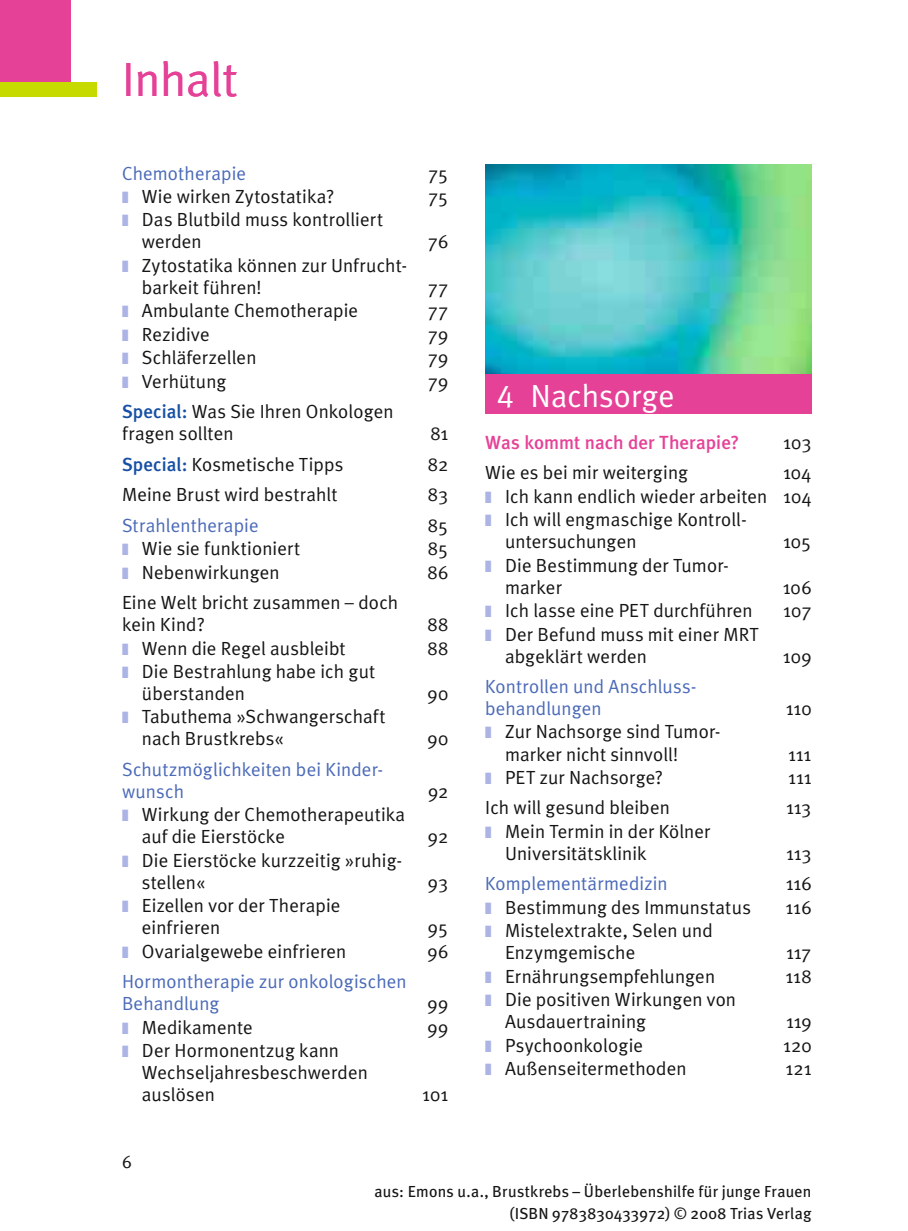
<style>
.page{position:relative;width:908px;height:1231px;background:#fff}
.page>*{position:absolute;margin:0;border:0;box-sizing:border-box;transform-origin:0 0}
.t1{font:48px "Meta Plus Normal";color:#e54297}
.t2{font:32px "Meta Plus Normal";letter-spacing:.005em;color:#fff}
.t3{font:19px/22px "Meta Plus Normal";letter-spacing:.005em;color:#151515}
.t4{font:19px/22px "Meta Plus Normal";letter-spacing:.005em;color:#4b6ab8}
.t5{font:500 19px "Meta Plus";color:#e54297}
.t6{font:18px "Meta Plus Normal";color:#151515}
.t7{font:16px/22px "Meta Plus";letter-spacing:.015em;color:#151515;text-align:right}
.s1{font-family:"European Pi Three";color:#acb4e6}
.s2{font-family:"Meta Plus";font-weight:500;color:#164fa4}
.s3{font-family:"Meta Normal Expert"}
</style>
<div class="page">
<div style="left:0;top:0;width:71px;height:96px;background:#e54297"></div>
<div style="left:0;top:82px;width:96px;height:14px;background:#c7da00"></div>
<img style="left:485px;top:164px;width:326px;height:210px">
<div style="left:485px;top:374px;width:326px;height:40px;background:#e54297"></div>
<h1 class="t1" style="left:122px;top:62px;width:117px">Inhalt</h1>
<p class="t4" style="left:122px;top:163px;width:126px">Chemotherapie</p>
<p class="t3" style="left:428px;top:163px;width:22px">75</p>
<p class="t3" style="left:122px;top:187px;width:214px"><span class="s1">-</span> Wie wirken Zytostatika?</p>
<p class="t3" style="left:428px;top:187px;width:22px">75</p>
<p class="t3" style="left:142px;top:210px;width:243px;text-indent:-20px"><span class="s1">-</span> Das Blutbild muss kontrolliert werden</p>
<p class="t3" style="left:428px;top:232px;width:22px">76</p>
<p class="t3" style="left:142px;top:256px;width:267px;text-indent:-20px"><span class="s1">-</span> Zytostatika können zur Unfrucht&shy;barkeit führen!</p>
<p class="t3" style="left:427px;top:278px;width:22px">77</p>
<p class="t3" style="left:122px;top:301px;width:238px"><span class="s1">-</span> Ambulante Chemotherapie</p>
<p class="t3" style="left:427px;top:301px;width:22px">77</p>
<p class="t3" style="left:122px;top:324px;width:89px"><span class="s1">-</span> Rezidive</p>
<p class="t3" style="left:428px;top:324px;width:22px">79</p>
<p class="t3" style="left:122px;top:348px;width:136px"><span class="s1">-</span> Schläferzellen</p>
<p class="t3" style="left:428px;top:348px;width:22px">79</p>
<p class="t3" style="left:122px;top:371px;width:106px"><span class="s1">-</span> Verhütung</p>
<p class="t3" style="left:428px;top:371px;width:22px">79</p>
<p class="t3" style="left:122px;top:402px;width:273px"><span class="s2">Special:</span> Was Sie Ihren Onkologen fragen sollten</p>
<p class="t3" style="left:430px;top:424px;width:19px">81</p>
<p class="t3" style="left:122px;top:454px;width:223px"><span class="s2">Special:</span> Kosmetische Tipps</p>
<p class="t3" style="left:427px;top:454px;width:22px">82</p>
<p class="t3" style="left:122px;top:485px;width:217px">Meine Brust wird bestrahlt</p>
<p class="t3" style="left:427px;top:485px;width:22px">83</p>
<p class="t4" style="left:122px;top:515px;width:138px">Strahlentherapie</p>
<p class="t3" style="left:427px;top:515px;width:22px">85</p>
<p class="t3" style="left:122px;top:539px;width:180px"><span class="s1">-</span> Wie sie funktioniert</p>
<p class="t3" style="left:427px;top:539px;width:22px">85</p>
<p class="t3" style="left:122px;top:562px;width:159px"><span class="s1">-</span> Nebenwirkungen</p>
<p class="t3" style="left:427px;top:562px;width:22px">86</p>
<p class="t3" style="left:122px;top:593px;width:277px">Eine Welt bricht zusammen – doch kein Kind?</p>
<p class="t3" style="left:427px;top:615px;width:22px">88</p>
<p class="t3" style="left:122px;top:638px;width:225px"><span class="s1">-</span> Wenn die Regel ausbleibt</p>
<p class="t3" style="left:427px;top:638px;width:22px">88</p>
<p class="t3" style="left:142px;top:661px;width:235px;text-indent:-20px"><span class="s1">-</span> Die Bestrahlung habe ich gut überstanden</p>
<p class="t3" style="left:427px;top:683px;width:22px">90</p>
<p class="t3" style="left:142px;top:707px;width:245px;text-indent:-20px"><span class="s1">-</span> Tabuthema »Schwangerschaft nach Brustkrebs«</p>
<p class="t4" style="left:122px;top:759px;width:262px">Schutzmöglichkeiten bei Kinder&shy;wunsch</p>
<p class="t3" style="left:142px;top:805px;width:265px;text-indent:-20px"><span class="s1">-</span> Wirkung der Chemotherapeutika auf die Eierstöcke</p>
<p class="t3" style="left:142px;top:850px;width:262px;text-indent:-20px"><span class="s1">-</span> Die Eierstöcke kurzzeitig »ruhig&shy;stellen«</p>
<p class="t3" style="left:142px;top:896px;width:200px;text-indent:-20px"><span class="s1">-</span> Eizellen vor der Therapie einfrieren</p>
<p class="t3" style="left:427px;top:729px;width:22px">90</p>
<p class="t3" style="left:428px;top:781px;width:22px">92</p>
<p class="t3" style="left:427px;top:827px;width:22px">92</p>
<p class="t3" style="left:428px;top:872px;width:22px">93</p>
<p class="t3" style="left:427px;top:918px;width:22px">95</p>
<p class="t3" style="left:122px;top:941px;width:226px"><span class="s1">-</span> Ovarialgewebe einfrieren</p>
<p class="t3" style="left:427px;top:941px;width:22px">96</p>
<p class="t4" style="left:122px;top:972px;width:286px">Hormontherapie zur onkologischen<br>Behandlung</p>
<p class="t3" style="left:427px;top:994px;width:22px">99</p>
<p class="t3" style="left:122px;top:1017px;width:132px"><span class="s1">-</span> Medikamente</p>
<p class="t3" style="left:427px;top:1017px;width:22px">99</p>
<p class="t3" style="left:142px;top:1040px;width:227px;text-indent:-20px"><span class="s1">-</span> Der Hormonentzug kann<br>Wechseljahresbeschwerden auslösen</p>
<p class="t3" style="left:422px;top:1084px;width:28px">101</p>
<p class="t6" style="left:122px;top:1154px;width:11px">6</p>
<h2 class="t2" style="left:496px;top:384px;width:179px"><span class="s3">4</span> Nachsorge</h2>
<p class="t5" style="left:485px;top:435px;width:255px">Was kommt nach der Therapie?</p>
<p class="t3" style="left:782px;top:432px;width:30px">103</p>
<p class="t3" style="left:485px;top:463px;width:204px">Wie es bei mir weiterging</p>
<p class="t3" style="left:782px;top:463px;width:30px">104</p>
<p class="t3" style="left:485px;top:486px;width:327px"><span class="s1">-</span> Ich kann endlich wieder arbeiten 104</p>
<p class="t3" style="left:505px;top:510px;width:243px;text-indent:-20px"><span class="s1">-</span> Ich will engmaschige Kontroll&shy;untersuchungen</p>
<p class="t3" style="left:782px;top:532px;width:30px">105</p>
<p class="t3" style="left:505px;top:555px;width:225px;text-indent:-20px"><span class="s1">-</span> Die Bestimmung der Tumor&shy;marker</p>
<p class="t3" style="left:782px;top:577px;width:30px">106</p>
<p class="t3" style="left:485px;top:601px;width:269px"><span class="s1">-</span> Ich lasse eine PET durchführen</p>
<p class="t3" style="left:782px;top:601px;width:30px">107</p>
<p class="t3" style="left:505px;top:624px;width:255px;text-indent:-20px"><span class="s1">-</span> Der Befund muss mit einer MRT abgeklärt werden</p>
<p class="t3" style="left:782px;top:646px;width:30px">109</p>
<p class="t4" style="left:485px;top:676px;width:213px">Kontrollen und Anschluss&shy;behandlungen</p>
<p class="t3" style="left:505px;top:722px;width:217px;text-indent:-20px"><span class="s1">-</span> Zur Nachsorge sind Tumor&shy;marker nicht sinnvoll!</p>
<p class="t3" style="left:785px;top:698px;width:27px">110</p>
<p class="t3" style="left:787px;top:744px;width:25px">111</p>
<p class="t3" style="left:485px;top:767px;width:179px"><span class="s1">-</span> PET zur Nachsorge?</p>
<p class="t3" style="left:787px;top:767px;width:25px">111</p>
<p class="t3" style="left:485px;top:798px;width:186px">Ich will gesund bleiben</p>
<p class="t3" style="left:785px;top:798px;width:27px">113</p>
<p class="t3" style="left:505px;top:821px;width:207px;text-indent:-20px"><span class="s1">-</span> Mein Termin in der Kölner<br>Universitätsklinik</p>
<p class="t3" style="left:785px;top:843px;width:27px">113</p>
<p class="t4" style="left:485px;top:874px;width:184px">Komplementärmedizin</p>
<p class="t3" style="left:785px;top:874px;width:27px">116</p>
<p class="t3" style="left:485px;top:897px;width:267px"><span class="s1">-</span> Bestimmung des Immunstatus</p>
<p class="t3" style="left:785px;top:897px;width:27px">116</p>
<p class="t3" style="left:505px;top:921px;width:209px;text-indent:-20px"><span class="s1">-</span> Mistelextrakte, Selen und<br>Enzymgemische</p>
<p class="t3" style="left:785px;top:943px;width:27px">117</p>
<p class="t3" style="left:485px;top:966px;width:231px"><span class="s1">-</span> Ernährungsempfehlungen</p>
<p class="t3" style="left:785px;top:966px;width:27px">118</p>
<p class="t3" style="left:505px;top:989px;width:232px;text-indent:-20px"><span class="s1">-</span> Die positiven Wirkungen von<br>Ausdauertraining</p>
<p class="t3" style="left:785px;top:1011px;width:27px">119</p>
<p class="t3" style="left:485px;top:1035px;width:159px"><span class="s1">-</span> Psychoonkologie</p>
<p class="t3" style="left:782px;top:1035px;width:30px">120</p>
<p class="t3" style="left:485px;top:1058px;width:203px"><span class="s1">-</span> Außenseitermethoden</p>
<p class="t3" style="left:785px;top:1058px;width:27px">121</p>
<p class="t7" style="left:374px;top:1181px;width:438px">aus: Emons u.a., Brustkrebs – Überlebenshilfe für junge Frauen (ISBN 9783830433972) © 2008 Trias Verlag</p>
</div>
